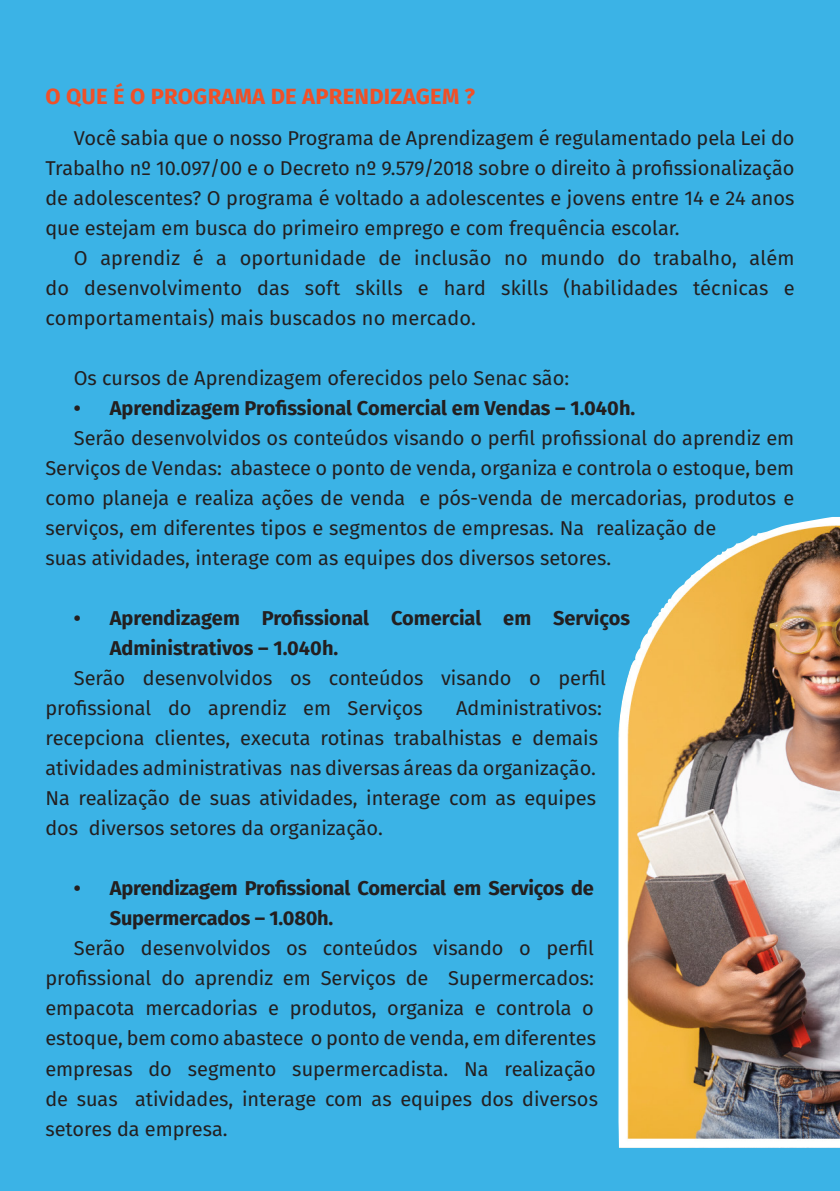
<style>
.page{position:relative;width:840px;height:1191px;background:#fff}
.page>*{position:absolute;margin:0;border:0;box-sizing:border-box;transform-origin:0 0}
.Seção_Primária{font:700 22px "Fira Sans";letter-spacing:.01em;color:#f05028}
.Corpo_de_Texto{font:20px/30px "Fira Sans";color:#231f20}
.t1{font:700 20px/30px "Fira Sans";letter-spacing:-.01em;color:#231f20}
</style>
<div class="page">
<div style="left:0;top:0;width:839px;height:1191px;background:#3bb3e6"></div>
<img style="left:618px;top:517px;width:221px;height:631px">
<p class="Seção_Primária" style="left:45px;top:78px;width:431px">O QUE É O PROGRAMA DE APRENDIZAGEM ?</p>
<p class="Corpo_de_Texto" style="left:45px;top:123px;width:750px;text-align:justify;text-indent:28px">Você sabia que o nosso Programa de Aprendizagem é regulamentado pela Lei do Trabalho nº 10.097/00 e o Decreto nº 9.579/2018 sobre o direito à profissionalização de adolescentes? O programa é voltado a adolescentes e jovens entre 14 e 24 anos que estejam em busca do primeiro emprego e com frequência escolar.</p>
<p class="Corpo_de_Texto" style="left:45px;top:243px;width:750px;text-align:justify;text-indent:28px">O aprendiz é a oportunidade de inclusão no mundo do trabalho, além do desenvolvimento das soft skills e hard skills (habilidades técnicas e comportamentais) mais buscados no mercado.</p>
<p class="Corpo_de_Texto" style="left:74px;top:363px;width:496px">Os cursos de Aprendizagem oferecidos pelo Senac são:</p>
<p class="t1" style="left:74px;top:392px;width:562px">• Aprendizagem Profissional Comercial em Vendas – 1.040h.</p>
<p class="Corpo_de_Texto" style="left:45px;top:423px;width:750px;text-indent:28px">Serão desenvolvidos os conteúdos visando o perfil profissional do aprendiz em Serviços de Vendas: abastece o ponto de venda, organiza e controla o estoque, bem como planeja e realiza ações de venda e pós-venda de mercadorias, produtos e serviços, em diferentes tipos e segmentos de empresas. Na realização de<br>suas atividades, interage com as equipes dos diversos setores.</p>
<p class="t1" style="left:110px;top:602px;width:521px;text-indent:-36px">• Aprendizagem Profissional Comercial em Serviços<br>Administrativos – 1.040h.</p>
<p class="Corpo_de_Texto" style="left:45px;top:663px;width:562px;text-indent:28px">Serão desenvolvidos os conteúdos visando o perfil profissional do aprendiz em Serviços</p>
<p class="Corpo_de_Texto" style="left:45px;top:693px;width:558px;text-indent:410px">Administrativos: recepciona clientes, executa rotinas trabalhistas e demais atividades administrativas nas diversas áreas da organização.<br>Na realização de suas atividades, interage com as equipes dos diversos setores da organização.</p>
<p class="t1" style="left:110px;top:872px;width:485px;text-indent:-36px">• Aprendizagem Profissional Comercial em Serviços de<br>Supermercados – 1.080h.</p>
<p class="Corpo_de_Texto" style="left:45px;top:933px;width:553px;text-indent:28px">Serão desenvolvidos os conteúdos visando o perfil profissional do aprendiz em Serviços de Supermercados: empacota mercadorias e produtos, organiza e controla o estoque, bem como abastece o ponto de venda, em diferentes empresas do segmento supermercadista. Na realização de suas atividades, interage com as equipes dos diversos setores da empresa.</p>
</div>
